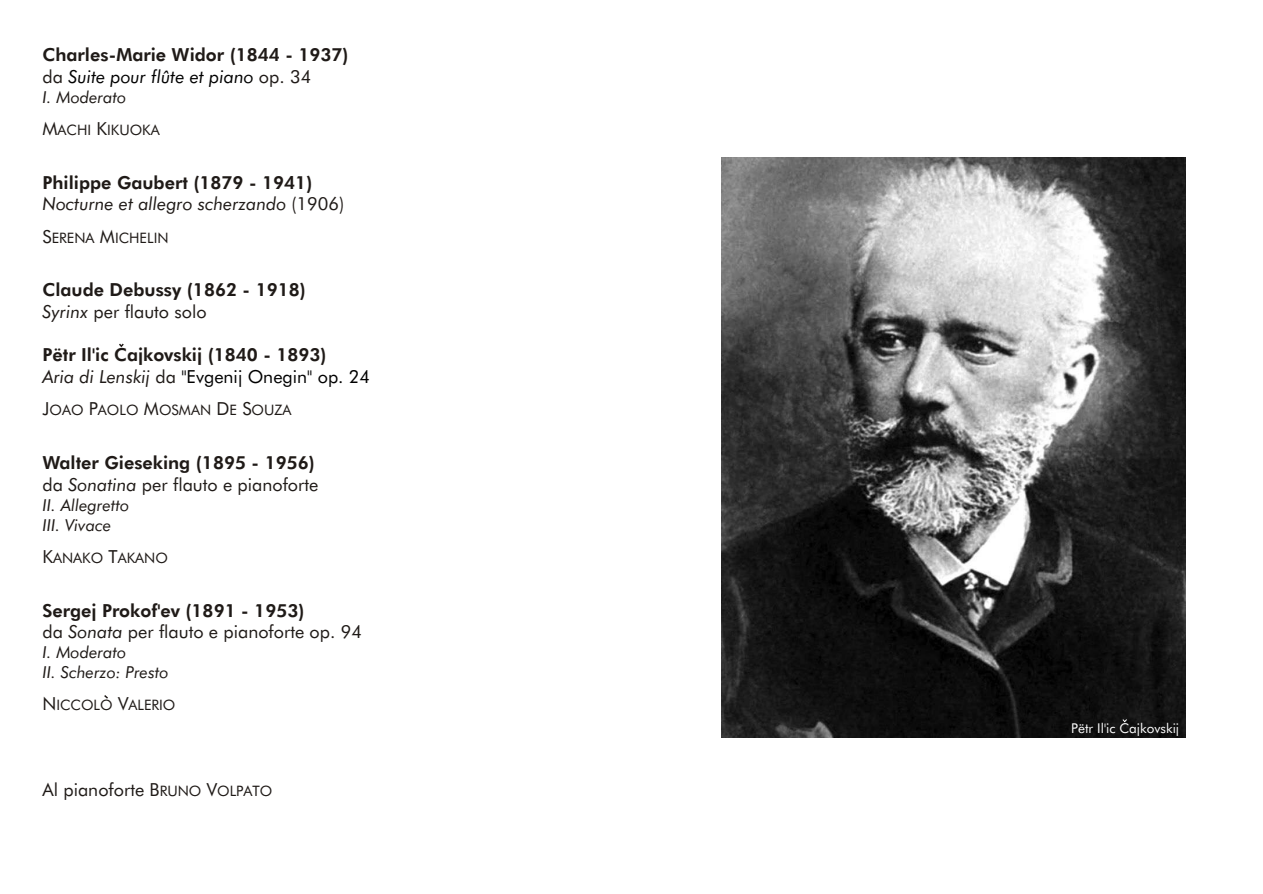
<style>
.page{position:relative;width:1263px;height:894px;background:#fff}
.page>*{position:absolute;margin:0;border:0;box-sizing:border-box;transform-origin:0 0}
.t1{font:18px "Futura Hv BT";color:#1f1a17}
.t2{font:18px "Futura Bk BT";color:#1f1a17}
.t3{font:18px "Futura Bk BT";color:#000}
.t4{font:italic 18px "Futura Bk BT";color:#1f1a17}
.t5{font:italic 18px "Futura Bk BT";color:#000}
.t6{font:italic 16.5px/19.8px "Futura Bk BT";color:#1f1a17}
.t7{font:14.4px "Futura Bk BT";color:#1f1a17}
.t8{font:13.5px "Futura Bk BT";color:#fff}
.s1{font-style:normal;color:#1f1a17}
.s2{font-size:18px}
.s3{font-style:normal}
.s4{font-style:italic}
.s5{font-style:italic;color:#1f1a17}
.s6{color:#1f1a17}
.s7{font-size:14.4px}
</style>
<div class="page">
<svg style="left:119px;top:343px;width:5px;height:5px"></svg>
<img style="left:721px;top:158px;width:464px;height:580px">
<svg style="left:1122px;top:719px;width:5px;height:3px"></svg>
<p class="t1" style="left:43px;top:47px;width:308px">Charles-Marie Widor (1844 - 1937)</p>
<p class="t5" style="left:43px;top:69px;width:270px"><span class="s1">da</span> Suite pour flûte et piano <span class="s1">op. 34</span></p>
<p class="t6" style="left:43px;top:88px;width:85px">I. Moderato</p>
<p class="t7" style="left:43px;top:124px;width:119px"><span class="s2">M</span>ACHI <span class="s2">K</span>IKUOKA</p>
<p class="t1" style="left:43px;top:175px;width:271px">Philippe Gaubert (1879 - 1941)</p>
<p class="t4" style="left:43px;top:196px;width:303px">Nocturne et allegro scherzando <span class="s3">(1906)</span></p>
<p class="t7" style="left:43px;top:232px;width:128px"><span class="s2">S</span>ERENA <span class="s2">M</span>ICHELIN</p>
<p class="t1" style="left:43px;top:283px;width:265px">Claude Debussy (1862 - 1918)</p>
<p class="t2" style="left:43px;top:304px;width:166px"><span class="s4">Syrinx</span> per flauto solo</p>
<p class="t1" style="left:43px;top:348px;width:286px">Pëtr Il'ic Cajkovskij (1840 - 1893)</p>
<p class="t3" style="left:43px;top:369px;width:329px"><span class="s5">Aria di Lenskij</span> <span class="s6">da</span> "Evgenij Onegin" op. 24</p>
<p class="t7" style="left:43px;top:404px;width:251px"><span class="s2">J</span>OAO <span class="s2">P</span>AOLO <span class="s2">M</span>OSMAN <span class="s2">D</span>E <span class="s2">S</span>OUZA</p>
<p class="t1" style="left:43px;top:455px;width:274px">Walter Gieseking (1895 - 1956)</p>
<p class="t2" style="left:43px;top:477px;width:277px">da <span class="s4">Sonatina</span> per flauto e pianoforte</p>
<p class="t6" style="left:43px;top:497px;width:88px">II. Allegretto<br>III. Vivace</p>
<p class="t7" style="left:43px;top:552px;width:127px"><span class="s2">K</span>ANAKO <span class="s2">T</span>AKANO</p>
<p class="t1" style="left:43px;top:603px;width:263px">Sergej Prokof'ev (1891 - 1953)</p>
<p class="t2" style="left:43px;top:624px;width:321px">da <span class="s4">Sonata</span> per flauto e pianoforte op. 94</p>
<p class="t6" style="left:43px;top:644px;width:128px">I. Moderato<br>II. Scherzo: Presto</p>
<p class="t7" style="left:43px;top:699px;width:134px"><span class="s2">N</span>ICCOLO <span class="s2">V</span>ALERIO</p>
<p class="t2" style="left:43px;top:783px;width:231px">Al pianoforte B<span class="s7">RUNO</span> V<span class="s7">OLPATO</span></p>
<p class="t8" style="left:1071px;top:722px;width:109px">Pëtr Il'ic Cajkovskij</p>
</div>
